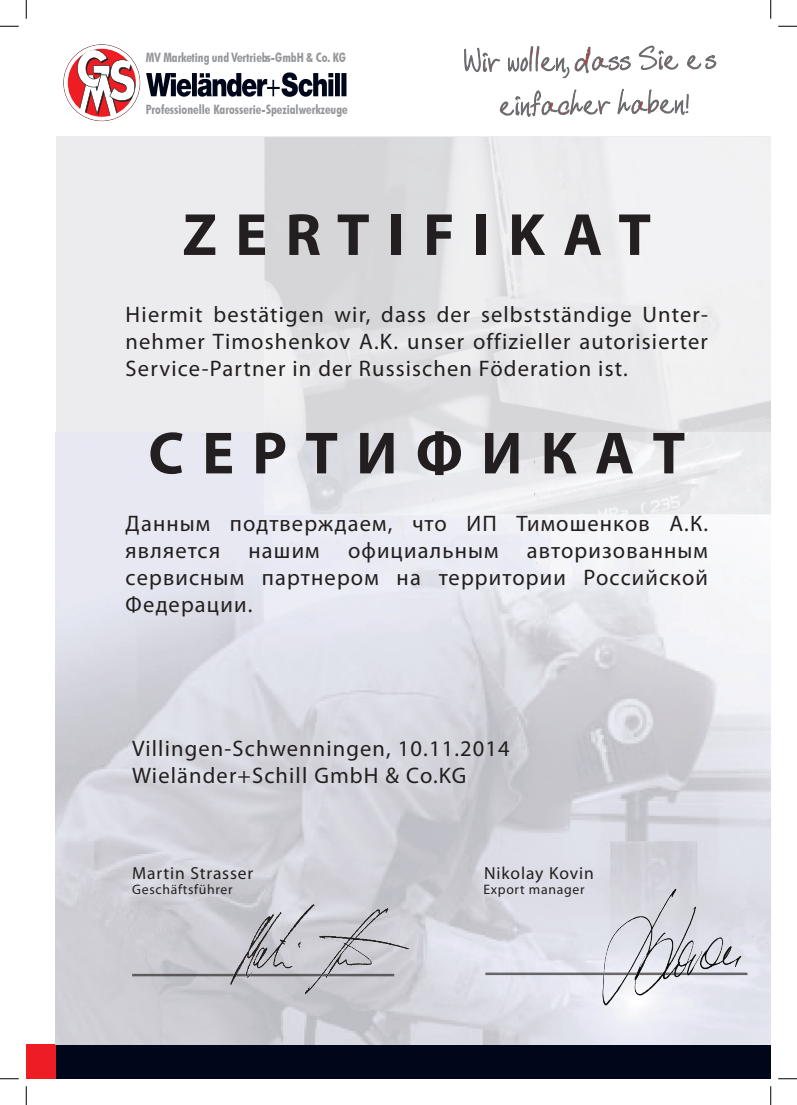
<style>
.page{position:relative;width:797px;height:1105px;background:#fff}
.page>*{position:absolute;margin:0;border:0;box-sizing:border-box;transform-origin:0 0}
.t1{font:700 60px "Myriad Pro";color:#231f20}
.t2{font:22.5px/27px "Myriad Pro";letter-spacing:.05em;color:#231f20}
.t3{font:17.5px "Myriad Pro";letter-spacing:.05em;color:#231f20}
.t4{font:13.75px "Myriad Pro";letter-spacing:.05em;color:#231f20}
.t5{font:700 condensed 12.88px "Futura BT";color:#939598}
</style>
<div class="page">
<div style="left:56px;top:136px;width:714px;height:908px;background:#ececee"></div>
<div style="left:26px;top:1044px;width:744px;height:35px;background:#01071a"></div>
<div style="left:26px;top:1044px;width:30px;height:35px;background:#ee1d23"></div>
<img style="left:147px;top:73px;width:199px;height:24px">
<svg style="left:63px;top:44px;width:77px;height:77px"></svg>
<img style="left:56px;top:433px;width:714px;height:611px">
<img style="left:265px;top:138px;width:505px;height:376px">
<hr style="left:132px;top:974px;width:262px;height:2px;background:#231f20">
<img style="left:215px;top:898px;width:202px;height:98px">
<hr style="left:485px;top:972px;width:262px;height:3px;background:#231f20">
<svg style="left:464px;top:45px;width:253px;height:93px"></svg>
<img style="left:575px;top:878px;width:183px;height:138px">
<svg style="left:0;top:25px;width:19px;height:2px"></svg>
<svg style="left:778px;top:25px;width:19px;height:2px"></svg>
<svg style="left:0;top:1078px;width:19px;height:1px"></svg>
<svg style="left:778px;top:1078px;width:19px;height:1px"></svg>
<svg style="left:25px;top:0;width:2px;height:19px"></svg>
<svg style="left:25px;top:1086px;width:2px;height:19px"></svg>
<svg style="left:770px;top:0;width:1px;height:19px"></svg>
<svg style="left:770px;top:1086px;width:1px;height:19px"></svg>
<p class="t5" style="left:146px;top:50px;width:202px">MV Marketing und Vertriebs-GmbH &amp; Co. KG</p>
<p class="t5" style="left:146px;top:102px;width:203px">Professionelle Karosserie-Spezialwerkzeuge</p>
<h1 class="t1" style="left:182px;top:196px;width:470px">Z E R T I F I K A T</h1>
<p class="t2" style="left:126px;top:301px;width:584px;text-align:justify">Hiermit bestätigen wir, dass der selbstständige Unter&shy;nehmer Timoshenkov A.K. unser offizieller autorisierter Service-Partner in der Russischen Föderation ist.</p>
<h1 class="t1" style="left:148px;top:414px;width:538px">С Е Р Т И Ф И К А Т</h1>
<p class="t2" style="left:126px;top:510px;width:584px">Данным подтверждаем, что ИП Тимошенков А.К. является</p>
<p class="t2" style="left:248px;top:537px;width:73px">нашим</p>
<p class="t2" style="left:348px;top:537px;width:152px">официальным</p>
<p class="t2" style="left:126px;top:537px;width:584px;text-align:justify;text-indent:401px">авторизованным сервисным партнером на территории Российской Федерации.</p>
<p class="t2" style="left:132px;top:734px;width:379px">Villingen-Schwenningen, 10.11.2014<br>Wieländer+Schill GmbH &amp; Co.KG</p>
<p class="t3" style="left:132px;top:862px;width:123px">Martin Strasser</p>
<p class="t3" style="left:484px;top:862px;width:111px">Nikolay Kovin</p>
<p class="t4" style="left:132px;top:881px;width:102px">Geschäftsführer</p>
<p class="t4" style="left:483px;top:881px;width:103px">Export manager</p>
</div>
